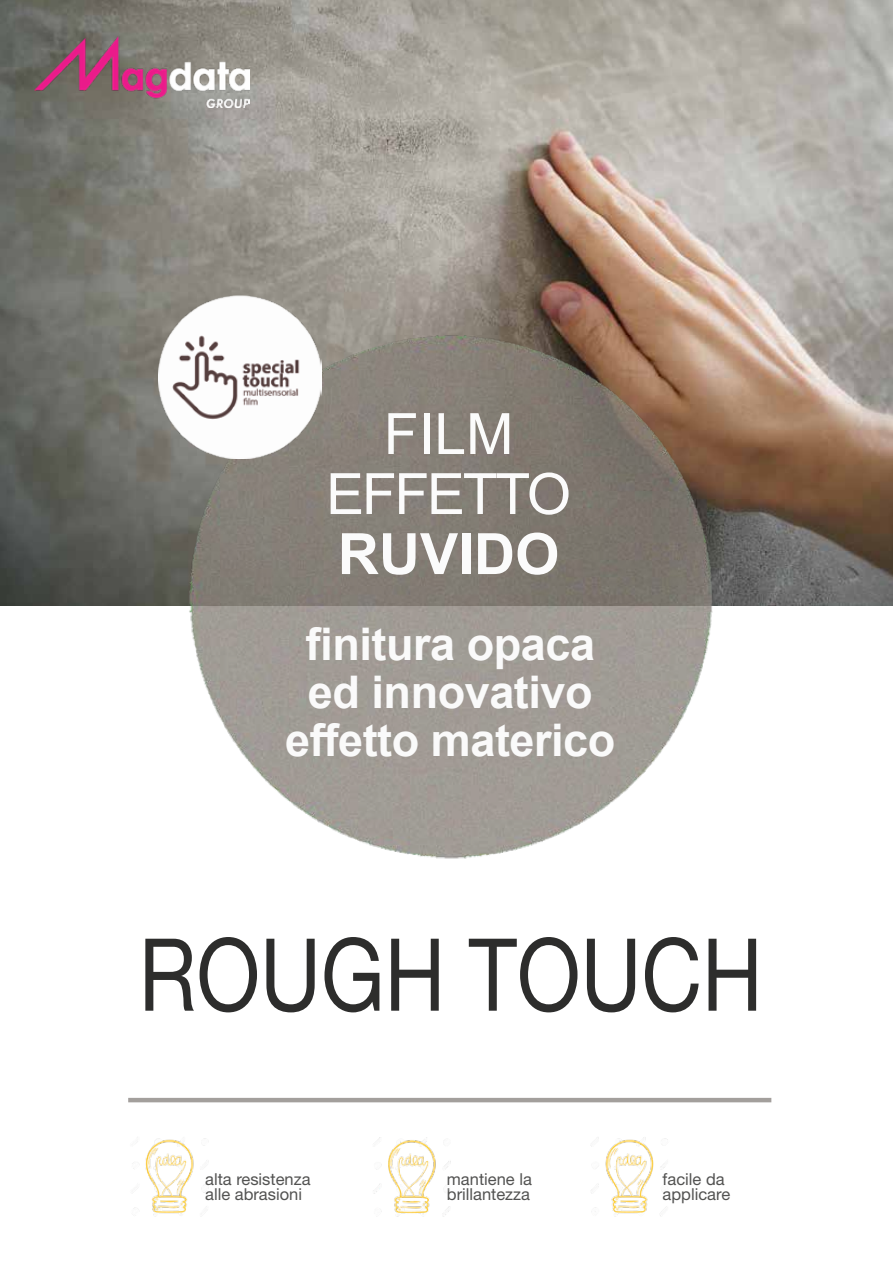
<style>
.page{position:relative;width:893px;height:1263px;background:#fff}
.page>*{position:absolute;margin:0;border:0;box-sizing:border-box;transform-origin:0 0}
.t1{font:100.8px "Helvetica Neue";color:#2d2d2c;scale:.83 1}
.t2{font:57px/60px "Arial";letter-spacing:-.04em;color:#fbfbfb;text-align:center}
.t3{font:700 57px "Arial";color:#fbfbfb}
.t4{font:700 45px/48px "Arial";letter-spacing:-.01em;color:#fafafa;text-align:center}
.t5{font:16.5px/15px "Helvetica Neue";color:#525251}
</style>
<div class="page">
<img style="left:0;top:0;width:893px;height:606px">
<img style="left:128px;top:1098px;width:644px;height:119px">
<img style="left:169px;top:318px;width:562px;height:541px">
<img style="left:158px;top:295px;width:163px;height:163px">
<img style="left:34px;top:36px;width:216px;height:71px">
<h2 class="t2" style="left:326px;top:404px;width:246px">FILM<br>EFFETTO</h2>
<h2 class="t3" style="left:338px;top:514px;width:223px">RUVIDO</h2>
<h3 class="t4" style="left:285px;top:621px;width:332px">finitura opaca ed innovativo effetto materico</h3>
<h1 class="t1" style="left:139px;top:915px;width:753px">ROUGH TOUCH</h1>
<p class="t5" style="left:205px;top:1171px;width:107px">alta resistenza alle abrasioni</p>
<p class="t5" style="left:447px;top:1171px;width:86px">mantiene la brillantezza</p>
<p class="t5" style="left:663px;top:1171px;width:69px">facile da applicare</p>
</div>
